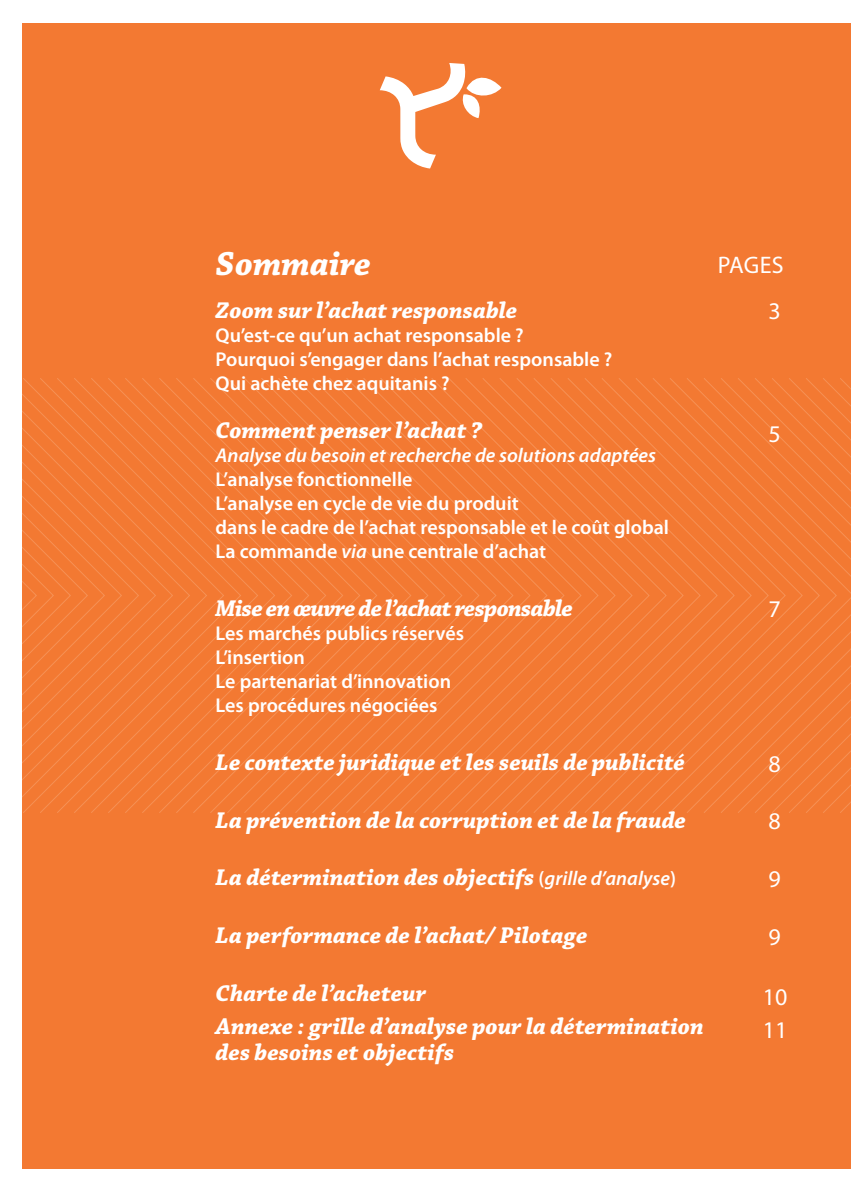
<style>
.page{position:relative;width:851px;height:1191px;background:#fff}
.page>*{position:absolute;margin:0;border:0;box-sizing:border-box;transform-origin:0 0}
.t1{font:italic 700 35.2px "Chaparral Pro";color:#fff}
.t2{font:italic 700 24px/33.6px "Chaparral Pro";color:#fff}
.t3{font:italic 700 24px "Chaparral Pro";letter-spacing:-.03em;color:#fff}
.t4{font:24px "Myriad Pro";color:#fff}
.t5{font:600 20px/24px "Myriad Pro";color:#fff}
.t6{font:italic 600 20px "Myriad Pro";color:#fff}
.s1{font-style:italic}
.s2{font-family:"Myriad Pro";font-weight:600;font-style:normal;font-size:20px}
.s3{font-family:"Myriad Pro";font-weight:600;font-size:20px}
</style>
<div class="page">
<div style="left:23px;top:23px;width:827px;height:1145px;background:#f37932"></div>
<svg style="left:836px;top:378px;width:14px;height:435px"></svg>
<svg style="left:819px;top:378px;width:17px;height:435px"></svg>
<svg style="left:802px;top:378px;width:17px;height:435px"></svg>
<svg style="left:785px;top:378px;width:17px;height:435px"></svg>
<svg style="left:768px;top:378px;width:17px;height:435px"></svg>
<svg style="left:751px;top:378px;width:17px;height:435px"></svg>
<svg style="left:734px;top:378px;width:17px;height:435px"></svg>
<svg style="left:717px;top:378px;width:17px;height:435px"></svg>
<svg style="left:700px;top:378px;width:17px;height:435px"></svg>
<svg style="left:683px;top:378px;width:17px;height:435px"></svg>
<svg style="left:666px;top:378px;width:17px;height:435px"></svg>
<svg style="left:649px;top:378px;width:17px;height:435px"></svg>
<svg style="left:632px;top:378px;width:17px;height:435px"></svg>
<svg style="left:615px;top:378px;width:17px;height:435px"></svg>
<svg style="left:598px;top:378px;width:17px;height:435px"></svg>
<svg style="left:581px;top:378px;width:17px;height:435px"></svg>
<svg style="left:564px;top:378px;width:17px;height:435px"></svg>
<svg style="left:547px;top:378px;width:17px;height:435px"></svg>
<svg style="left:530px;top:378px;width:17px;height:435px"></svg>
<svg style="left:513px;top:378px;width:17px;height:435px"></svg>
<svg style="left:496px;top:378px;width:17px;height:435px"></svg>
<svg style="left:479px;top:378px;width:17px;height:435px"></svg>
<svg style="left:462px;top:378px;width:17px;height:435px"></svg>
<svg style="left:445px;top:378px;width:17px;height:435px"></svg>
<svg style="left:428px;top:378px;width:17px;height:435px"></svg>
<svg style="left:411px;top:378px;width:17px;height:435px"></svg>
<svg style="left:394px;top:378px;width:17px;height:435px"></svg>
<svg style="left:377px;top:378px;width:17px;height:435px"></svg>
<svg style="left:360px;top:378px;width:17px;height:435px"></svg>
<svg style="left:343px;top:378px;width:17px;height:435px"></svg>
<svg style="left:326px;top:378px;width:17px;height:435px"></svg>
<svg style="left:309px;top:378px;width:17px;height:435px"></svg>
<svg style="left:292px;top:378px;width:17px;height:435px"></svg>
<svg style="left:275px;top:378px;width:17px;height:435px"></svg>
<svg style="left:258px;top:378px;width:17px;height:435px"></svg>
<svg style="left:241px;top:378px;width:17px;height:435px"></svg>
<svg style="left:224px;top:378px;width:17px;height:435px"></svg>
<svg style="left:207px;top:378px;width:17px;height:435px"></svg>
<svg style="left:190px;top:378px;width:17px;height:435px"></svg>
<svg style="left:173px;top:378px;width:17px;height:435px"></svg>
<svg style="left:156px;top:378px;width:17px;height:435px"></svg>
<svg style="left:139px;top:378px;width:17px;height:435px"></svg>
<svg style="left:122px;top:378px;width:17px;height:435px"></svg>
<svg style="left:105px;top:378px;width:17px;height:435px"></svg>
<svg style="left:23px;top:378px;width:82px;height:435px"></svg>
<svg style="left:379px;top:63px;width:122px;height:105px"></svg>
<h1 class="t1" style="left:215px;top:243px;width:157px">Sommaire</h1>
<p class="t2" style="left:215px;top:295px;width:303px">Zoom sur l’achat responsable</p>
<p class="t5" style="left:215px;top:323px;width:398px">Qu’est-ce qu’un achat responsable ?<br>Pourquoi s’engager dans l’achat responsable ?<br>Qui achète chez aquitanis ?</p>
<p class="t2" style="left:215px;top:415px;width:268px">Comment penser l’achat ?</p>
<p class="t6" style="left:215px;top:443px;width:442px">Analyse du besoin et recherche de solutions adaptées</p>
<p class="t5" style="left:215px;top:467px;width:455px">L’analyse fonctionnelle<br>L’analyse en cycle de vie du produit<br>dans le cadre de l’achat responsable et le coût global La commande <span class="s1">via</span> une centrale d’achat</p>
<p class="t3" style="left:215px;top:594px;width:359px">Mise en œuvre de l’achat responsable</p>
<p class="t5" style="left:215px;top:621px;width:250px">Les marchés publics réservés<br>L’insertion<br>Le partenariat d’innovation<br>Les procédures négociées</p>
<p class="t2" style="left:215px;top:746px;width:471px">Le contexte juridique et les seuils de publicité</p>
<p class="t2" style="left:215px;top:804px;width:472px">La prévention de la corruption et de la fraude</p>
<p class="t2" style="left:215px;top:862px;width:462px">La détermination des objectifs <span class="s2">(</span><span class="s3">grille d’analyse</span><span class="s2">)</span></p>
<p class="t2" style="left:215px;top:919px;width:373px">La performance de l’achat/ Pilotage</p>
<p class="t2" style="left:215px;top:977px;width:489px">Charte de l’acheteur<br>Annexe : grille d’analyse pour la détermination</p>
<p class="t2" style="left:215px;top:1037px;width:240px">des besoins et objectifs</p>
<p class="t4" style="left:717px;top:250px;width:67px">PAGES</p>
<p class="t4" style="left:768px;top:296px;width:14px">3</p>
<p class="t4" style="left:768px;top:419px;width:14px">5</p>
<p class="t4" style="left:768px;top:594px;width:14px">7</p>
<p class="t4" style="left:768px;top:749px;width:14px">8</p>
<p class="t4" style="left:768px;top:805px;width:14px">8</p>
<p class="t4" style="left:768px;top:863px;width:14px">9</p>
<p class="t4" style="left:768px;top:922px;width:14px">9</p>
<p class="t4" style="left:762px;top:981px;width:26px">10</p>
<p class="t4" style="left:762px;top:1015px;width:26px">11</p>
</div>
